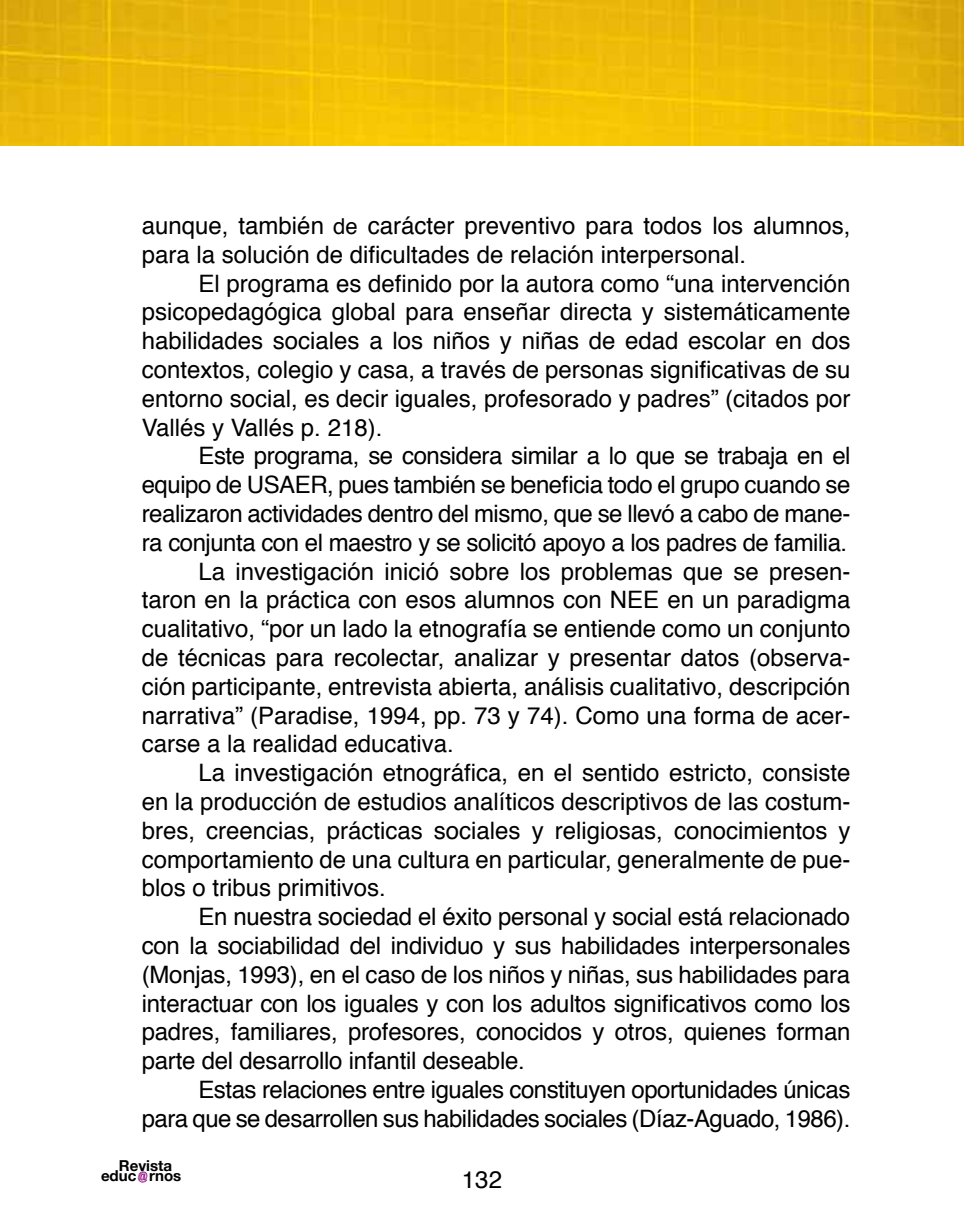
<style>
.page{position:relative;width:964px;height:1219px;background:#fff}
.page>*{position:absolute;margin:0;border:0;box-sizing:border-box;transform-origin:0 0}
.t1{font:24px/28.8px "Helvetica";color:#000}
.t2{font:24px "Helvetica";letter-spacing:-.02em;color:#000}
.t3{font:700 15px "Helvetica Neue";color:#000}
.s1{font-size:22px}
</style>
<div class="page">
<img style="left:0;top:0;width:964px;height:146px">
<svg style="left:138px;top:1171px;width:9px;height:12px"></svg>
<p class="t1" style="left:142px;top:212px;width:710px">aunque, también <span class="s1">de</span> carácter preventivo para todos los alumnos, para la solución de dificultades de relación interpersonal.</p>
<p class="t1" style="left:142px;top:270px;width:710px;text-align:justify;text-indent:57px">El programa es definido por la autora como “una intervención psicopedagógica global para enseñar directa y sistemáticamente habilidades sociales a los niños y niñas de edad escolar en dos contextos, colegio y casa, a través de personas significativas de su entorno social, es decir iguales, profesorado y padres” (citados por Vallés y Vallés p. 218).</p>
<p class="t2" style="left:198px;top:437px;width:653px">Este programa, se considera similar a lo que se trabaja en el</p>
<p class="t2" style="left:142px;top:466px;width:710px">equipo de USAER, pues también se beneficia todo el grupo cuando se</p>
<p class="t2" style="left:142px;top:495px;width:710px">realizaron actividades dentro del mismo, que se llevó a cabo de mane-</p>
<p class="t2" style="left:142px;top:524px;width:707px">ra conjunta con el maestro y se solicitó apoyo a los padres de familia.</p>
<p class="t1" style="left:198px;top:558px;width:653px">La investigación inició sobre los problemas que se presen-</p>
<p class="t1" style="left:142px;top:586px;width:710px">taron en la práctica con esos alumnos con NEE en un paradigma</p>
<p class="t1" style="left:142px;top:615px;width:710px">cualitativo, “por un lado la etnografía se entiende como un conjunto</p>
<p class="t1" style="left:142px;top:644px;width:710px">de técnicas para recolectar, analizar y presentar datos (observa-</p>
<p class="t1" style="left:142px;top:673px;width:710px">ción participante, entrevista abierta, análisis cualitativo, descripción</p>
<p class="t1" style="left:142px;top:702px;width:710px">narrativa” (Paradise, 1994, pp. 73 y 74). Como una forma de acer-</p>
<p class="t1" style="left:142px;top:730px;width:314px">carse a la realidad educativa.</p>
<p class="t1" style="left:198px;top:759px;width:653px">La investigación etnográfica, en el sentido estricto, consiste</p>
<p class="t1" style="left:142px;top:788px;width:710px">en la producción de estudios analíticos descriptivos de las costum-</p>
<p class="t1" style="left:142px;top:817px;width:710px">bres, creencias, prácticas sociales y religiosas, conocimientos y</p>
<p class="t1" style="left:142px;top:846px;width:710px">comportamiento de una cultura en particular, generalmente de pue-</p>
<p class="t1" style="left:142px;top:874px;width:246px">blos o tribus primitivos.</p>
<p class="t1" style="left:198px;top:903px;width:653px">En nuestra sociedad el éxito personal y social está relacionado</p>
<p class="t1" style="left:142px;top:932px;width:710px">con la sociabilidad del individuo y sus habilidades interpersonales</p>
<p class="t1" style="left:142px;top:961px;width:710px">(Monjas, 1993), en el caso de los niños y niñas, sus habilidades para</p>
<p class="t1" style="left:142px;top:990px;width:710px">interactuar con los iguales y con los adultos significativos como los</p>
<p class="t1" style="left:142px;top:1018px;width:710px">padres, familiares, profesores, conocidos y otros, quienes forman</p>
<p class="t1" style="left:142px;top:1047px;width:385px">parte del desarrollo infantil deseable.</p>
<p class="t2" style="left:198px;top:1071px;width:653px">Estas relaciones entre iguales constituyen oportunidades únicas</p>
<p class="t2" style="left:142px;top:1100px;width:710px">para que se desarrollen sus habilidades sociales (Díaz-Aguado, 1986).</p>
<p class="t3" style="left:119px;top:1157px;width:55px">Revista</p>
<p class="t3" style="left:101px;top:1167px;width:82px">educ rnos</p>
<p class="t1" style="left:462px;top:1166px;width:42px">132</p>
</div>
